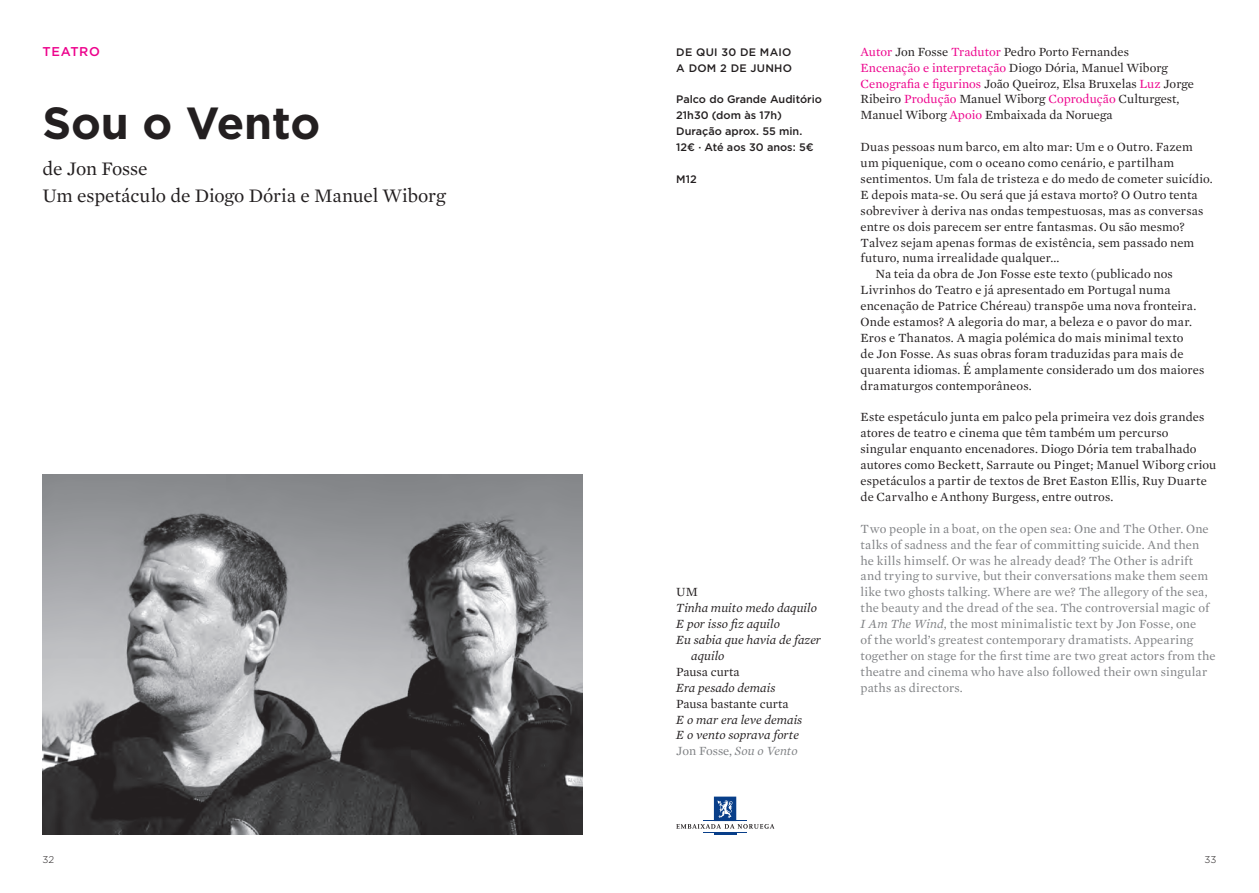
<style>
.page{position:relative;width:1259px;height:893px;background:#fff}
.page>*{position:absolute;margin:0;border:0;box-sizing:border-box;transform-origin:0 0}
.t1{font:700 45px "Gotham";letter-spacing:-.005em;color:#231f20}
.t2{font:19.5px/26.2px "Mercury Text G1";letter-spacing:-.005em;color:#231f20}
.t3{font:12.75px/15.9px "Mercury Text G1";letter-spacing:.005em;color:#231f20}
.t4{font:12.75px/15.9px "Mercury Text G1";letter-spacing:.01em;color:#808285}
.t5{font:italic 12.75px/15.9px "Mercury Text G1";color:#231f20}
.t6{font:500 12.75px "Gotham";color:#ed028c}
.t7{font:500 10.8px/15.9px "Gotham";color:#231f20}
.t8{font:300 9.75px "Gotham";color:#231f20}
.s1{font-style:normal;color:#808285}
.s2{color:#808285}
.s3{color:#ed028c}
.s4{font-style:italic}
</style>
<div class="page">
<img style="left:43px;top:475px;width:540px;height:360px">
<hr style="left:703px;top:832px;width:44px;height:1px;background:#083e89">
<hr style="left:714px;top:832px;width:22px;height:3px;background:#083e89">
<hr style="left:703px;top:821px;width:44px;height:1px;background:#083e89">
<div style="left:714px;top:797px;width:22px;height:24px;background:#083e89"></div>
<svg style="left:717px;top:800px;width:16px;height:18px"></svg>
<svg style="left:676px;top:824px;width:98px;height:5px"></svg>
<p class="t6" style="left:43px;top:43px;width:11px">teatro</p>
<h1 class="t1" style="left:43px;top:94px;width:279px">Sou o Vento</h1>
<h2 class="t2" style="left:43px;top:155px;width:405px">de Jon Fosse<br>Um espetáculo de Diogo Dória e Manuel Wiborg</h2>
<p class="t7" style="left:676px;top:44px;width:28px">de qui</p>
<p class="t7" style="left:721px;top:44px;width:48px">30 de maio</p>
<p class="t7" style="left:676px;top:60px;width:22px">a dom</p>
<p class="t7" style="left:720px;top:60px;width:39px">2 de jun</p>
<p class="t7" style="left:774px;top:60px;width:17px">ho</p>
<p class="t7" style="left:676px;top:91px;width:147px">Palco do Grande Auditório<br>21h30 (dom às 17h)<br>Duração aprox. 55 min.<br>12€ · Até aos 30 anos: 5€</p>
<p class="t7" style="left:676px;top:171px;width:22px">M12</p>
<p class="t3" style="left:676px;top:583px;width:23px">UM</p>
<p class="t5" style="left:676px;top:599px;width:142px">Tinha muito medo daquilo</p>
<p class="t5" style="left:676px;top:615px;width:105px">E por isso fiz aquilo</p>
<p class="t5" style="left:676px;top:631px;width:146px">Eu sabia que havia de fazer</p>
<p class="t5" style="left:691px;top:647px;width:35px">aquilo</p>
<p class="t3" style="left:676px;top:663px;width:65px">Pausa curta</p>
<p class="t5" style="left:676px;top:679px;width:101px">Era pesado demais</p>
<p class="t3" style="left:676px;top:695px;width:114px">Pausa bastante curta</p>
<p class="t5" style="left:676px;top:711px;width:128px">E o mar era leve demais<br>E o vento soprava forte<br><span class="s1">Jon Fosse,</span> <span class="s2">Sou o Vento</span></p>
<p class="t3" style="left:860px;top:43px;width:335px"><span class="s3">Autor</span> Jon Fosse <span class="s3">Tradutor</span> Pedro Porto Fernandes<br><span class="s3">Encenação e interpretação</span> Diogo Dória, Manuel Wiborg <span class="s3">Cenografia e figurinos</span> João Queiroz, Elsa Bruxelas <span class="s3">Luz</span> Jorge Ribeiro <span class="s3">Produção</span> Manuel Wiborg <span class="s3">Coprodução</span> Culturgest, Manuel Wiborg <span class="s3">Apoio</span> Embaixada da Noruega</p>
<p class="t3" style="left:860px;top:138px;width:334px">Duas pessoas num barco, em alto mar: Um e o Outro. Fazem</p>
<p class="t3" style="left:860px;top:154px;width:315px">um piquenique, com o oceano como cenário, e partilham</p>
<p class="t3" style="left:860px;top:170px;width:354px">sentimentos. Um fala de tristeza e do medo de cometer suicídio.</p>
<p class="t3" style="left:860px;top:186px;width:338px">E depois mata-se. Ou será que já estava morto? O Outro tenta</p>
<p class="t3" style="left:860px;top:202px;width:344px">sobreviver à deriva nas ondas tempestuosas, mas as conversas</p>
<p class="t3" style="left:860px;top:218px;width:326px">entre os dois parecem ser entre fantasmas. Ou são mesmo?</p>
<p class="t3" style="left:860px;top:234px;width:335px">Talvez sejam apenas formas de existência, sem passado nem</p>
<p class="t3" style="left:860px;top:250px;width:200px">futuro, numa irrealidade qualquer...</p>
<p class="t3" style="left:875px;top:265px;width:299px">Na teia da obra de Jon Fosse este texto (publicado nos</p>
<p class="t3" style="left:860px;top:281px;width:311px">Livrinhos do Teatro e já apresentado em Portugal numa</p>
<p class="t3" style="left:860px;top:297px;width:337px">encenação de Patrice Chéreau) transpõe uma nova fronteira.</p>
<p class="t3" style="left:860px;top:313px;width:333px">Onde estamos? A alegoria do mar, a beleza e o pavor do mar.</p>
<p class="t3" style="left:860px;top:329px;width:324px">Eros e Thanatos. A magia polémica do mais minimal texto</p>
<p class="t3" style="left:860px;top:345px;width:324px">de Jon Fosse. As suas obras foram traduzidas para mais de</p>
<p class="t3" style="left:860px;top:361px;width:345px">quarenta idiomas. É amplamente considerado um dos maiores</p>
<p class="t3" style="left:860px;top:377px;width:173px">dramaturgos contemporâneos.</p>
<p class="t3" style="left:860px;top:409px;width:357px">Este espetáculo junta em palco pela primeira vez dois grandes atores de teatro e cinema que têm também um percurso singular enquanto encenadores. Diogo Dória tem trabalhado autores como Beckett, Sarraute ou Pinget; Manuel Wiborg criou espetáculos a partir de textos de Bret Easton Ellis, Ruy Duarte de Carvalho e Anthony Burgess, entre outros.</p>
<p class="t4" style="left:860px;top:520px;width:357px">Two people in a boat, on the open sea: One and The Other. One talks of sadness and the fear of committing suicide. And then he kills himself. Or was he already dead? The Other is adrift and trying to survive, but their conversations make them seem like two ghosts talking. Where are we? The allegory of the sea, the beauty and the dread of the sea. The controversial magic of <span class="s4">I Am The Wind</span>, the most minimalistic text by Jon Fosse, one<br>of the world’s greatest contemporary dramatists. Appearing together on stage for the first time are two great actors from the theatre and cinema who have also followed their own singular paths as directors.</p>
<p class="t8" style="left:43px;top:854px;width:13px">32</p>
<p class="t8" style="left:1204px;top:854px;width:13px">33</p>
</div>
